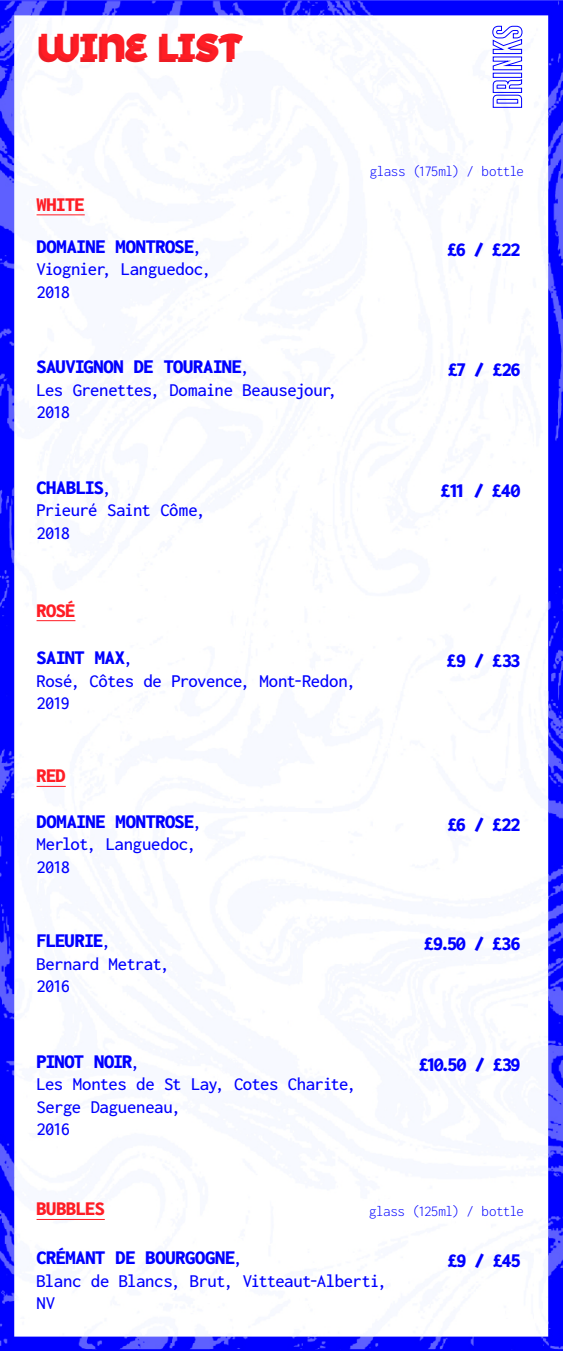
<style>
.page{position:relative;width:563px;height:1351px;background:#fff}
.page>*{position:absolute;margin:0;border:0;box-sizing:border-box;transform-origin:0 0}
.t1{font:600 36px "Montserrat Alternates";color:#ff1d25}
.t2{font:20.25px "Inconsolata";letter-spacing:-.025em;color:#00f}
.t3{font:20.25px "Inconsolata";letter-spacing:-.025em;color:#ff1d25}
.t4{font:20.25px "Inconsolata";letter-spacing:-.05em;color:#00f}
.t5{font:18.75px/22.5px "Inconsolata";letter-spacing:-.03em;color:#00f}
.t6{font:15px "Inconsolata";letter-spacing:-.03em;color:#00f}
.s1{font-size:18.75px}
</style>
<div class="page">
<img style="left:0;top:0;width:562px;height:1351px">
<svg style="left:37px;top:786px;width:29px;height:1px"></svg>
<hr style="left:37px;top:620px;width:38px;height:1px;background:#ff1d25">
<svg style="left:492px;top:79px;width:30px;height:29px"></svg>
<div style="left:492px;top:73px;width:30px;height:5px;border:1px solid #00f"></div>
<svg style="left:492px;top:26px;width:30px;height:45px"></svg>
<hr style="left:37px;top:1219px;width:68px;height:1px;background:#ff1d25">
<hr style="left:37px;top:214px;width:48px;height:1px;background:#ff1d25">
<h1 class="t1" style="left:39px;top:17px;width:206px">WINE LIST</h1>
<p class="t3" style="left:37px;top:191px;width:50px">WHITE</p>
<p class="t2" style="left:37px;top:233px;width:167px">DOMAINE MONTROSE<span class="s1">,</span></p>
<p class="t5" style="left:37px;top:259px;width:176px">Viognier, Languedoc,<br>2018</p>
<p class="t2" style="left:37px;top:353px;width:214px">SAUVIGNON DE TOURAINE<span class="s1">,</span></p>
<p class="t5" style="left:37px;top:379px;width:302px">Les Grenettes, Domaine Beausejour,<br>2018</p>
<p class="t6" style="left:369px;top:161px;width:156px">glass (175ml) / bottle</p>
<p class="t2" style="left:447px;top:236px;width:75px">£6 / £22</p>
<p class="t2" style="left:447px;top:356px;width:74px">£7 / £26</p>
<p class="t2" style="left:37px;top:473px;width:77px">CHABLIS<span class="s1">,</span></p>
<p class="t5" style="left:37px;top:499px;width:170px">Prieuré Saint Côme,<br>2018</p>
<p class="t3" style="left:37px;top:596px;width:40px">ROSÉ</p>
<p class="t2" style="left:37px;top:644px;width:98px">SAINT MAX<span class="s1">,</span></p>
<p class="t5" style="left:37px;top:670px;width:320px">Rosé, Côtes de Provence, Mont-Redon,<br>2019</p>
<p class="t3" style="left:37px;top:762px;width:31px">RED</p>
<p class="t2" style="left:37px;top:807px;width:167px">DOMAINE MONTROSE<span class="s1">,</span></p>
<p class="t5" style="left:37px;top:833px;width:161px">Merlot, Languedoc,<br>2018</p>
<p class="t2" style="left:37px;top:927px;width:76px">FLEURIE<span class="s1">,</span></p>
<p class="t5" style="left:37px;top:953px;width:134px">Bernard Metrat,<br>2016</p>
<p class="t2" style="left:440px;top:476px;width:82px">£11 / £40</p>
<p class="t2" style="left:446px;top:647px;width:76px">£9 / £33</p>
<p class="t2" style="left:447px;top:810px;width:75px">£6 / £22</p>
<p class="t2" style="left:423px;top:930px;width:98px">£9.50 / £36</p>
<p class="t4" style="left:37px;top:1048px;width:105px">PINOT NOIR<span class="s1">,</span></p>
<p class="t5" style="left:37px;top:1074px;width:321px">Les Montes de St Lay, Cotes Charite,<br>Serge Dagueneau,<br>2016</p>
<p class="t2" style="left:419px;top:1051px;width:103px">£10.50 / £39</p>
<p class="t3" style="left:37px;top:1195px;width:70px">BUBBLES</p>
<p class="t6" style="left:369px;top:1201px;width:156px">glass (125ml) / bottle</p>
<p class="t2" style="left:37px;top:1244px;width:207px">CRÉMANT DE BOURGOGNE<span class="s1">,</span></p>
<p class="t5" style="left:37px;top:1270px;width:351px">Blanc de Blancs, Brut, Vitteaut-Alberti,<br>NV</p>
<p class="t2" style="left:447px;top:1247px;width:75px">£9 / £45</p>
</div>
